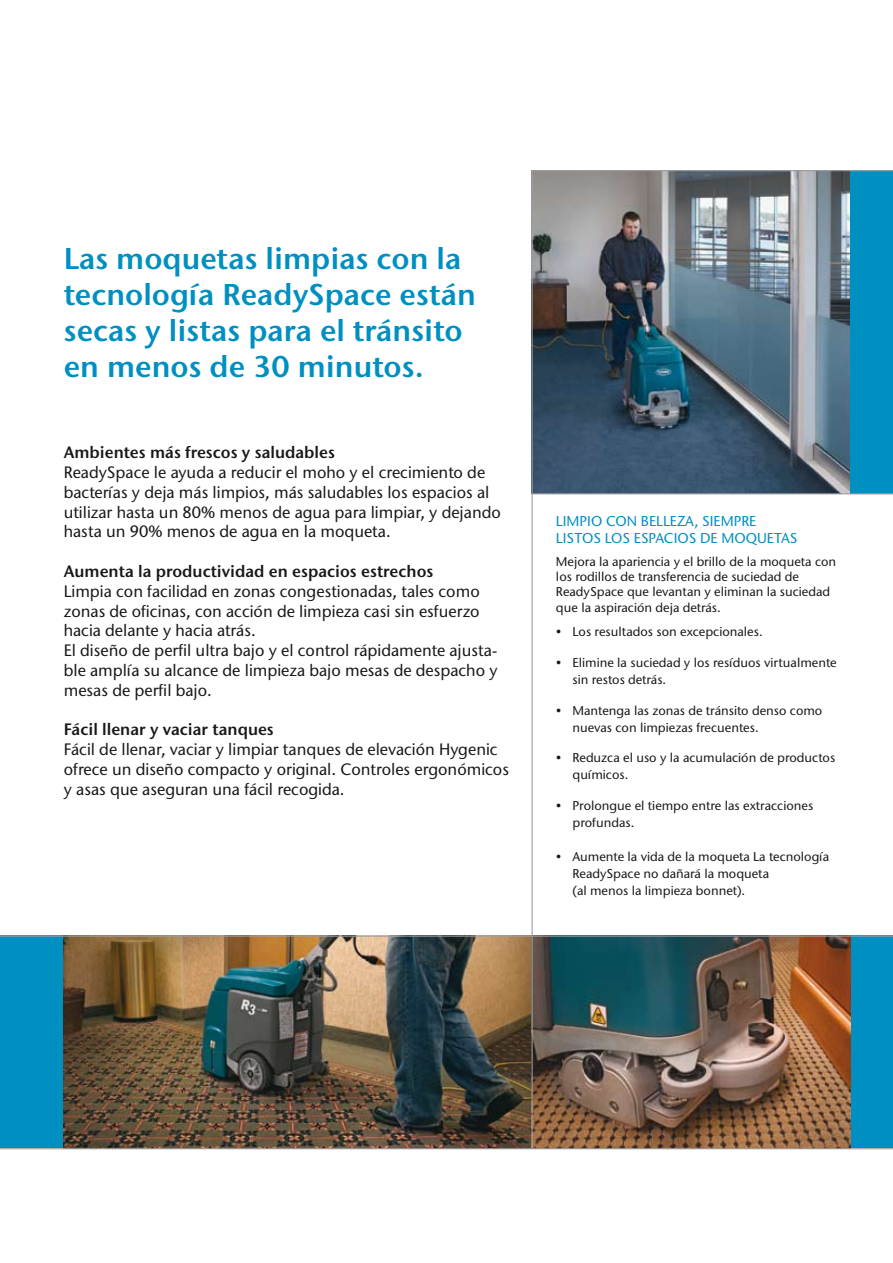
<style>
.page{position:relative;width:893px;height:1263px;background:#fff}
.page>*{position:absolute;margin:0;border:0;box-sizing:border-box;transform-origin:0 0}
.t1{font:30px/36px "Stone Sans ITC Semi";color:#008fc1}
.t2{font:500 16.5px/19.8px "Stone Sans ITC";color:#1a171b}
.t3{font:16.5px "Stone Sans ITC Semi";color:#1a171b}
.t4{font:500 14.25px/17.1px "Stone Sans ITC";color:#008fc1}
.t5{font:500 12.75px/17.1px "Stone Sans ITC";color:#1a171b}
</style>
<div class="page">
<div style="left:0;top:935px;width:553px;height:213px;background:#008fc1"></div>
<img style="left:533px;top:171px;width:317px;height:322px">
<div style="left:850px;top:170px;width:43px;height:323px;background:#008fc1"></div>
<img style="left:64px;top:937px;width:467px;height:211px">
<div style="left:553px;top:935px;width:340px;height:213px;background:#008fc1"></div>
<img style="left:533px;top:937px;width:317px;height:211px">
<hr style="left:531px;top:171px;width:2px;height:978px;background:#9c9d9f">
<hr style="left:0;top:935px;width:893px;height:2px;background:#9c9d9f">
<hr style="left:531px;top:493px;width:362px;height:1px;background:#9c9d9f">
<hr style="left:0;top:1148px;width:893px;height:1px;background:#9c9d9f">
<hr style="left:531px;top:170px;width:362px;height:1px;background:#9c9d9f">
<h1 class="t1" style="left:64px;top:240px;width:414px">Las moquetas limpias con la tecnología ReadySpace están secas y listas para el tránsito en menos de 30 minutos.</h1>
<p class="t3" style="left:64px;top:442px;width:273px">Ambientes más frescos y saludables</p>
<p class="t2" style="left:64px;top:462px;width:439px">ReadySpace le ayuda a reducir el moho y el crecimiento de bacterías y deja más limpios, más saludables los espacios al utilizar hasta un 80% menos de agua para limpiar, y dejando hasta un 90% menos de agua en la moqueta.</p>
<p class="t3" style="left:64px;top:561px;width:371px">Aumenta la productividad en espacios estrechos</p>
<p class="t2" style="left:64px;top:581px;width:435px">Limpia con facilidad en zonas congestionadas, tales como zonas de oficinas, con acción de limpieza casi sin esfuerzo hacia delante y hacia atrás.<br>El diseño de perfil ultra bajo y el control rápidamente ajusta&shy;ble amplía su alcance de limpieza bajo mesas de despacho y mesas de perfil bajo.</p>
<p class="t3" style="left:64px;top:719px;width:212px">Fácil llenar y vaciar tanques</p>
<p class="t2" style="left:64px;top:739px;width:447px">Fácil de llenar, vaciar y limpiar tanques de elevación Hygenic ofrece un diseño compacto y original. Controles ergonómicos y asas que aseguran una fácil recogida.</p>
<p class="t4" style="left:556px;top:512px;width:243px">LIMPIO CON BELLEZA, SIEMPRE<br>LISTOS LOS ESPACIOS DE MOQUETAS</p>
<p class="t5" style="left:556px;top:554px;width:282px;line-height:15.3px">Mejora la apariencia y el brillo de la moqueta con los rodillos de transferencia de suciedad de ReadySpace que levantan y eliminan la suciedad que la aspiración deja detrás.</p>
<p class="t5" style="left:556px;top:623px;width:208px">• Los resultados son excepcionales.</p>
<p class="t5" style="left:572px;top:654px;width:266px;text-indent:-16px">• Elimine la suciedad y los resíduos virtualmente sin restos detrás.</p>
<p class="t5" style="left:572px;top:701px;width:251px;text-indent:-16px">• Mantenga las zonas de tránsito denso como nuevas con limpiezas frecuentes.</p>
<p class="t5" style="left:572px;top:749px;width:264px;text-indent:-16px">• Reduzca el uso y la acumulación de productos químicos.</p>
<p class="t5" style="left:572px;top:797px;width:242px;text-indent:-16px">• Prolongue el tiempo entre las extracciones profundas.</p>
<p class="t5" style="left:572px;top:848px;width:258px;text-indent:-16px">• Aumente la vida de la moqueta La tecnología<br>ReadySpace no dañará la moqueta<br>(al menos la limpieza bonnet).</p>
</div>
